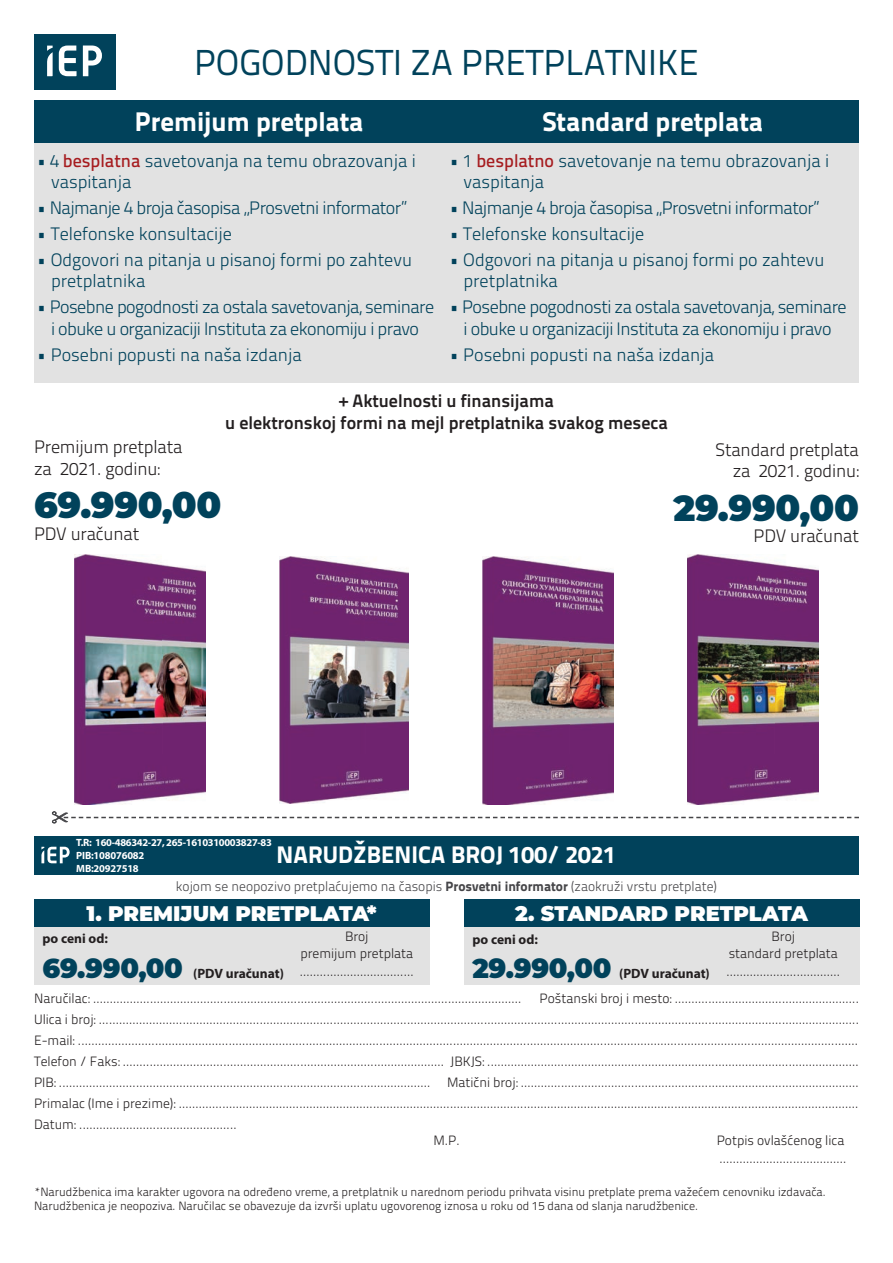
<style>
.page{position:relative;width:893px;height:1263px;background:#fff}
.page>*{position:absolute;margin:0;border:0;box-sizing:border-box;transform-origin:0 0}
.t1{font:36px "Titillium Text 22 L 400 wt";color:#01425b}
.t2{font:900 36px "Montserrat";letter-spacing:-.01em;color:#01425b}
.t3{font:27px "Titillium Text 22 L 999 wt";color:#fff}
.t4{font:24px "Titillium Text 22 L 999 wt";color:#fff}
.t5{font:900 21px "Montserrat";color:#fff}
.t6{font:18px/21.6px "Titillium Text 22 L 250 wt";color:#01425b}
.t7{font:18px/21.6px "Titillium Text 22 L 250 wt";letter-spacing:-.03em;color:#01425b;text-align:center}
.t8{font:18px/21.6px "Titillium Text 22 L 250 wt";letter-spacing:-.01em;color:#231f20}
.t9{font:18px/21.6px "Titillium Text 22 L 800 wt";color:#231f20;text-align:center}
.t10{font:13.5px/21px "Titillium Text 22 L 250 wt";color:#231f20;text-align:center}
.t11{font:13.5px "Titillium Text 22 L 250 wt";color:#454548}
.t12{font:700 13.5px "Myriad Pro";color:#231f20}
.t13{font:12px/14.4px "Titillium Text 22 L 250 wt";color:#231f20}
.t14{font:700 10.5px/12.6px "Myriad Pro";letter-spacing:-.03em;color:#fff}
.s1{font-family:"Titillium Text 22 L 600 wt";color:#a61c1f}
.s2{font-family:"Montserrat";font-weight:900;font-size:27px;color:#01425b}
.s3{font-family:"Titillium Text 22 L 999 wt"}
</style>
<div class="page">
<div style="left:34px;top:142px;width:825px;height:241px;background:#e2e2e2"></div>
<div style="left:34px;top:836px;width:825px;height:38px;background:#01425b"></div>
<svg style="left:41px;top:847px;width:29px;height:16px"></svg>
<div style="left:34px;top:926px;width:395px;height:59px;background:#e2e2e2"></div>
<div style="left:34px;top:899px;width:395px;height:27px;background:#01425b"></div>
<div style="left:464px;top:926px;width:395px;height:59px;background:#e2e2e2"></div>
<div style="left:464px;top:899px;width:395px;height:27px;background:#01425b"></div>
<div style="left:34px;top:34px;width:81px;height:55px;background:#01425b"></div>
<svg style="left:59px;top:46px;width:18px;height:30px"></svg>
<svg style="left:83px;top:46px;width:19px;height:30px"></svg>
<svg style="left:47px;top:46px;width:6px;height:30px"></svg>
<svg style="left:52px;top:811px;width:807px;height:12px"></svg>
<div style="left:34px;top:100px;width:825px;height:42px;background:#01425b"></div>
<img style="left:482px;top:556px;width:131px;height:248px">
<img style="left:75px;top:554px;width:131px;height:250px">
<img style="left:280px;top:556px;width:129px;height:248px">
<img style="left:687px;top:554px;width:131px;height:250px">
<h1 class="t1" style="left:194px;top:36px;width:506px">POGODNOSTI ZA PRETPLATNIKE</h1>
<h2 class="t3" style="left:135px;top:101px;width:230px">Premijum pretplata</h2>
<h2 class="t3" style="left:542px;top:101px;width:222px">Standard pretplata</h2>
<h3 class="t6" style="left:51px;top:149px;width:366px;text-indent:-14px">• 4 <span class="s1">besplatna</span> savetovanja na temu obrazovanja i vaspitanja</h3>
<h3 class="t7" style="left:37px;top:196px;width:372px">• Najmanje 4 broja časopisa „Prosvetni informator”</h3>
<h3 class="t6" style="left:37px;top:222px;width:196px">• Telefonske konsultacije</h3>
<h3 class="t6" style="left:51px;top:248px;width:363px;text-indent:-14px">• Odgovori na pitanja u pisanoj formi po zahtevu pretplatnika</h3>
<h3 class="t7" style="left:37px;top:295px;width:399px">• Posebne pogodnosti za ostala savetovanja, seminare i obuke u organizaciji Instituta za ekonomiju i pravo</h3>
<h3 class="t6" style="left:37px;top:343px;width:266px">• Posebni popusti na naša izdanja</h3>
<h3 class="t6" style="left:463px;top:149px;width:367px;text-indent:-14px">• 1 <span class="s1">besplatno</span> savetovanje na temu obrazovanja i vaspitanja</h3>
<h3 class="t7" style="left:449px;top:196px;width:372px">• Najmanje 4 broja časopisa „Prosvetni informator”</h3>
<h3 class="t6" style="left:449px;top:222px;width:196px">• Telefonske konsultacije</h3>
<h3 class="t6" style="left:463px;top:248px;width:363px;text-indent:-14px">• Odgovori na pitanja u pisanoj formi po zahtevu pretplatnika</h3>
<h3 class="t7" style="left:449px;top:295px;width:399px">• Posebne pogodnosti za ostala savetovanja, seminare i obuke u organizaciji Instituta za ekonomiju i pravo</h3>
<h3 class="t6" style="left:449px;top:343px;width:266px">• Posebni popusti na naša izdanja</h3>
<h3 class="t9" style="left:225px;top:389px;width:444px">+ Aktuelnosti u finansijama<br>u elektronskoj formi na mejl pretplatnika svakog meseca</h3>
<h3 class="t8" style="left:34px;top:435px;width:150px">Premijum pretplata za 2021. godinu:</h3>
<h1 class="t2" style="left:34px;top:478px;width:189px">69.990,00</h1>
<h3 class="t8" style="left:34px;top:522px;width:107px">PDV uračunat</h3>
<h3 class="t8" style="left:716px;top:438px;width:145px;text-align:right">Standard pretplata za 2021. godinu:</h3>
<h1 class="t2" style="left:674px;top:481px;width:187px">29.990,00</h1>
<h3 class="t8" style="left:754px;top:524px;width:107px">PDV uračunat</h3>
<p class="t14" style="left:76px;top:836px;width:197px">T.R: 160-486342-27, 265-1610310003827-83<br>PIB:108076082<br>MB:20927518</p>
<h3 class="t4" style="left:277px;top:835px;width:341px">NARUDŽBENICA BROJ 100/ 2021</h3>
<h3 class="t5" style="left:87px;top:897px;width:292px">1. PREMIJUM PRETPLATA*</h3>
<p class="t12" style="left:43px;top:930px;width:67px">po ceni od:</p>
<p class="t12" style="left:43px;top:964px;width:243px"><span class="s2">69.990,00</span> (PDV uračunat)</p>
<p class="t11" style="left:176px;top:877px;width:543px">kojom se neopozivo pretplaćujemo na časopis <span class="s3">Prosvetni informator</span> (zaokruži vrstu pretplate)</p>
<h3 class="t5" style="left:515px;top:897px;width:294px">2. STANDARD PRETPLATA</h3>
<p class="t12" style="left:472px;top:930px;width:67px">po ceni od:</p>
<p class="t12" style="left:472px;top:965px;width:239px"><span class="s2">29.990,00</span> (PDV uračunat)</p>
<p class="t10" style="left:300px;top:928px;width:114px;line-height:16.2px">Broj<br>premijum pretplata</p>
<p class="t10" style="left:300px;top:960px;width:115px">..................................</p>
<p class="t10" style="left:729px;top:928px;width:111px;line-height:16.2px">Broj<br>standard pretplata</p>
<p class="t10" style="left:726px;top:960px;width:115px">..................................</p>
<p class="t10" style="left:34px;top:987px;width:826px;text-align:justify;text-indent:506px">Poštanski broj i mesto: .......................................................<br>Ulica i broj: ...................................................................................................................................................................................................................................<br>E-mail: .........................................................................................................................................................................................................................................<br>Telefon / Faks: ................................................................................................ JBKJS: ...............................................................................................................<br>PIB: ............................................................................................................... Matični broj: .....................................................................................................<br>Primalac (Ime i prezime): ...........................................................................................................................................................................................................<br>Datum: ...............................................</p>
<p class="t10" style="left:433px;top:1129px;width:28px">M.P.</p>
<p class="t10" style="left:717px;top:1131px;width:131px;line-height:18px;text-align:left">Potpis ovlašćenog lica ......................................</p>
<p class="t10" style="left:34px;top:987px;width:489px">Naručilac: ................................................................................................................................</p>
<p class="t13" style="left:34px;top:1184px;width:793px">*Narudžbenica ima karakter ugovora na određeno vreme, a pretplatnik u narednom periodu prihvata visinu pretplate prema važećem cenovniku izdavača.<br>Narudžbenica je neopoziva. Naručilac se obavezuje da izvrši uplatu ugovorenog iznosa u roku od 15 dana od slanja narudžbenice.</p>
</div>
